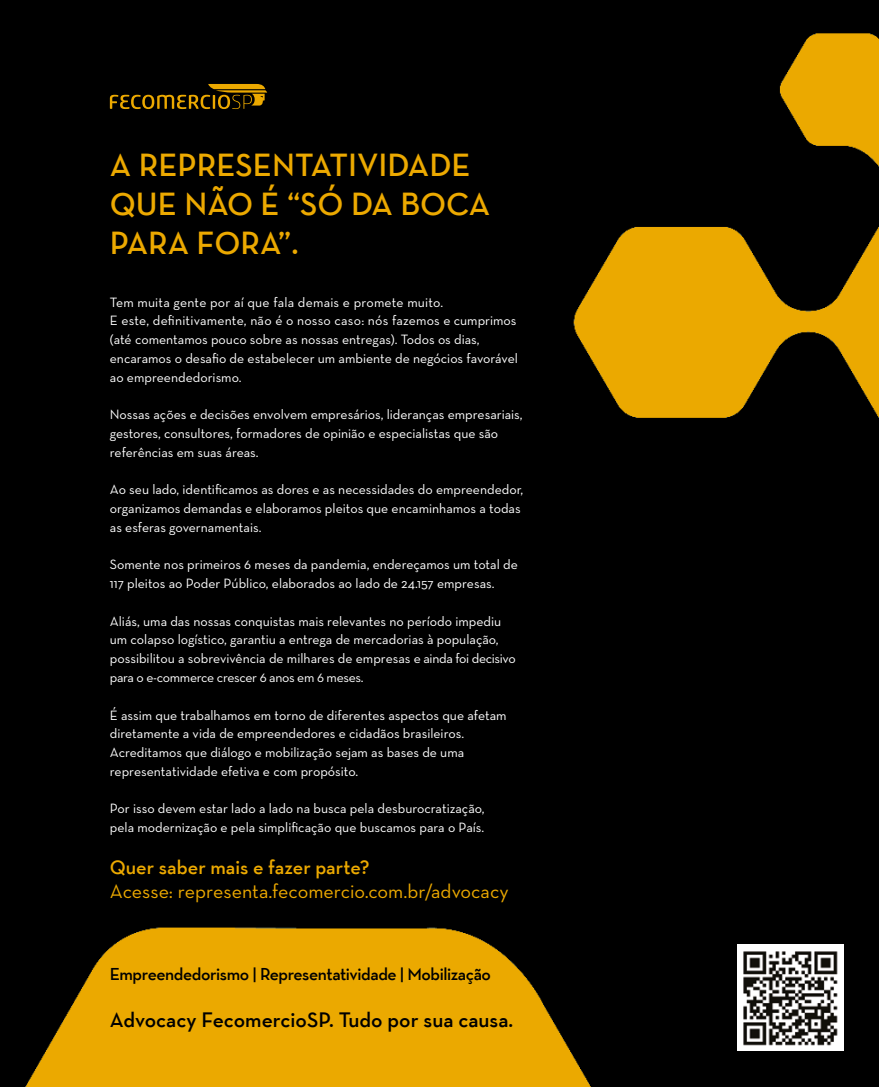
<style>
.page{position:relative;width:879px;height:1087px;background:#fff}
.page>*{position:absolute;margin:0;border:0;box-sizing:border-box;transform-origin:0 0}
.t1{font:600 32.5px/39px "Neutra Text";color:#eca900}
.t2{font:600 21.25px "Neutra Text";color:#000}
.t3{font:20px "Neutra Text";color:#eca900}
.t4{font:600 20px "Neutra Text";color:#eca900}
.t5{font:600 17.5px "Neutra Text";letter-spacing:-.025em;color:#000}
.t6{font:13.75px/18.8px "Neutra Text";color:#fff}
</style>
<div class="page">
<img style="left:0;top:0;width:879px;height:1086px">
<svg style="left:110px;top:84px;width:158px;height:25px;background:#483300"></svg>
<img style="left:737px;top:944px;width:106px;height:106px">
<h1 class="t1" style="left:110px;top:145px;width:382px">A REPRESENTATIVIDADE<br>QUE NÃO É “SÓ DA BOCA<br>PARA FORA”.</h1>
<p class="t6" style="left:110px;top:292px;width:410px">Tem muita gente por aí que fala demais e promete muito.<br>E este, definitivamente, não é o nosso caso: nós fazemos e cumprimos (até comentamos pouco sobre as nossas entregas). Todos os dias, encaramos o desafio de estabelecer um ambiente de negócios favorável ao empreendedorismo.</p>
<p class="t6" style="left:110px;top:405px;width:414px">Nossas ações e decisões envolvem empresários, lideranças empresariais, gestores, consultores, formadores de opinião e especialistas que são referências em suas áreas.</p>
<p class="t6" style="left:110px;top:480px;width:415px">Ao seu lado, identificamos as dores e as necessidades do empreendedor, organizamos demandas e elaboramos pleitos que encaminhamos a todas as esferas governamentais.</p>
<p class="t6" style="left:110px;top:555px;width:409px">Somente nos primeiros 6 meses da pandemia, endereçamos um total de<br>117 pleitos ao Poder Público, elaborados ao lado de 24.157 empresas.</p>
<p class="t6" style="left:110px;top:611px;width:407px">Aliás, uma das nossas conquistas mais relevantes no período impediu um colapso logístico, garantiu a entrega de mercadorias à população, possibilitou a sobrevivência de milhares de empresas e ainda foi decisivo para o e-commerce crescer 6 anos em 6 meses.</p>
<p class="t6" style="left:110px;top:705px;width:398px">É assim que trabalhamos em torno de diferentes aspectos que afetam diretamente a vida de empreendedores e cidadãos brasileiros.<br>Acreditamos que diálogo e mobilização sejam as bases de uma representatividade efetiva e com propósito.</p>
<p class="t6" style="left:110px;top:798px;width:376px">Por isso devem estar lado a lado na busca pela desburocratização, pela modernização e pela simplificação que buscamos para o País.</p>
<h3 class="t4" style="left:110px;top:854px;width:261px">Quer saber mais e fazer parte?</h3>
<h3 class="t3" style="left:110px;top:878px;width:400px">Acesse: representa.fecomercio.com.br/advocacy</h3>
<p class="t5" style="left:110px;top:963px;width:383px">Empreendedorismo | Representatividade | Mobilização</p>
<h2 class="t2" style="left:110px;top:1006px;width:405px">Advocacy FecomercioSP. Tudo por sua causa.</h2>
</div>
